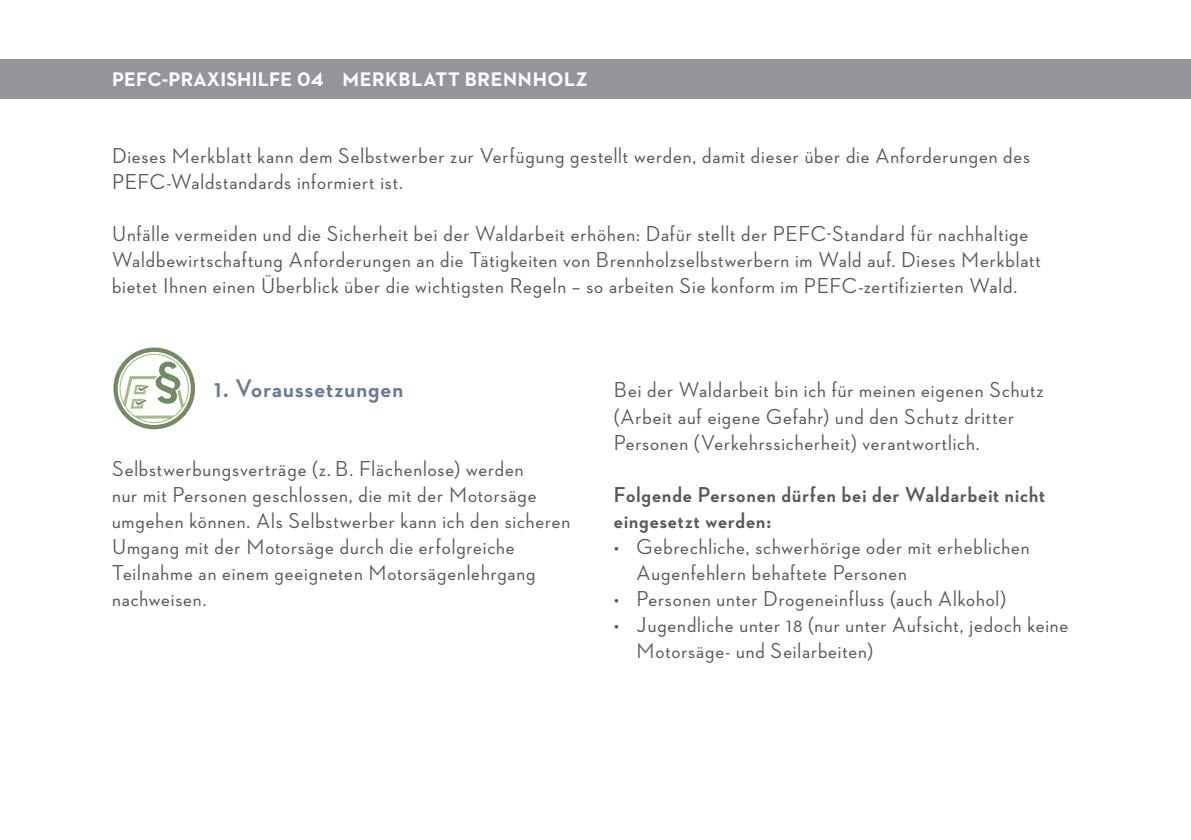
<style>
.page{position:relative;width:1191px;height:840px;background:#fff}
.page>*{position:absolute;margin:0;border:0;box-sizing:border-box;transform-origin:0 0}
.t1{font:700 26px "Neutraface 2 Display";letter-spacing:.04em;color:#687a95}
.t2{font:500 22px/26px "Neutraface 2 Display";letter-spacing:.04em;color:#57585a}
.t3{font:700 22px/26px "Neutraface 2 Display";letter-spacing:.045em;color:#57585a}
.t4{font:700 20px "Neutraface 2 Text";letter-spacing:.015em;color:#fff}
</style>
<div class="page">
<div style="left:0;top:60px;width:1191px;height:39px;background:#939598"></div>
<svg style="left:113px;top:347px;width:82px;height:82px"></svg>
<p class="t4" style="left:112px;top:67px;width:477px">PEFC-PRAXISHILFE 04 MERKBLATT BRENNHOLZ</p>
<p class="t2" style="left:112px;top:143px;width:919px">Dieses Merkblatt kann dem Selbstwerber zur Verfügung gestellt werden, damit dieser über die Anforderungen des<br>PEFC-Waldstandards informiert ist.</p>
<p class="t2" style="left:112px;top:221px;width:930px">Unfälle vermeiden und die Sicherheit bei der Waldarbeit erhöhen: Dafür stellt der PEFC-Standard für nachhaltige<br>Waldbewirtschaftung Anforderungen an die Tätigkeiten von Brennholzselbstwerbern im Wald auf. Dieses Merkblatt bietet Ihnen einen Überblick über die wichtigsten Regeln – so arbeiten Sie konform im PEFC-zertifizierten Wald.</p>
<p class="t1" style="left:214px;top:374px;width:190px">1. Voraussetzungen</p>
<p class="t2" style="left:112px;top:455px;width:460px">Selbstwerbungsverträge (z. B. Flächenlose) werden<br>nur mit Personen geschlossen, die mit der Motorsäge umgehen können. Als Selbstwerber kann ich den sicheren Umgang mit der Motorsäge durch die erfolgreiche Teilnahme an einem geeigneten Motorsägenlehrgang nachweisen.</p>
<p class="t2" style="left:614px;top:377px;width:431px">Bei der Waldarbeit bin ich für meinen eigenen Schutz (Arbeit auf eigene Gefahr) und den Schutz dritter<br>Personen (Verkehrssicherheit) verantwortlich.</p>
<p class="t3" style="left:614px;top:481px;width:432px">Folgende Personen dürfen bei der Waldarbeit nicht eingesetzt werden:</p>
<p class="t2" style="left:636px;top:533px;width:394px;text-indent:-23px">• Gebrechliche, schwerhörige oder mit erheblichen<br>Augenfehlern behaftete Personen</p>
<p class="t2" style="left:614px;top:585px;width:394px">• Personen unter Drogeneinfluss (auch Alkohol)</p>
<p class="t2" style="left:636px;top:611px;width:433px;text-indent:-23px">• Jugendliche unter 18 (nur unter Aufsicht, jedoch keine<br>Motorsäge- und Seilarbeiten)</p>
</div>
